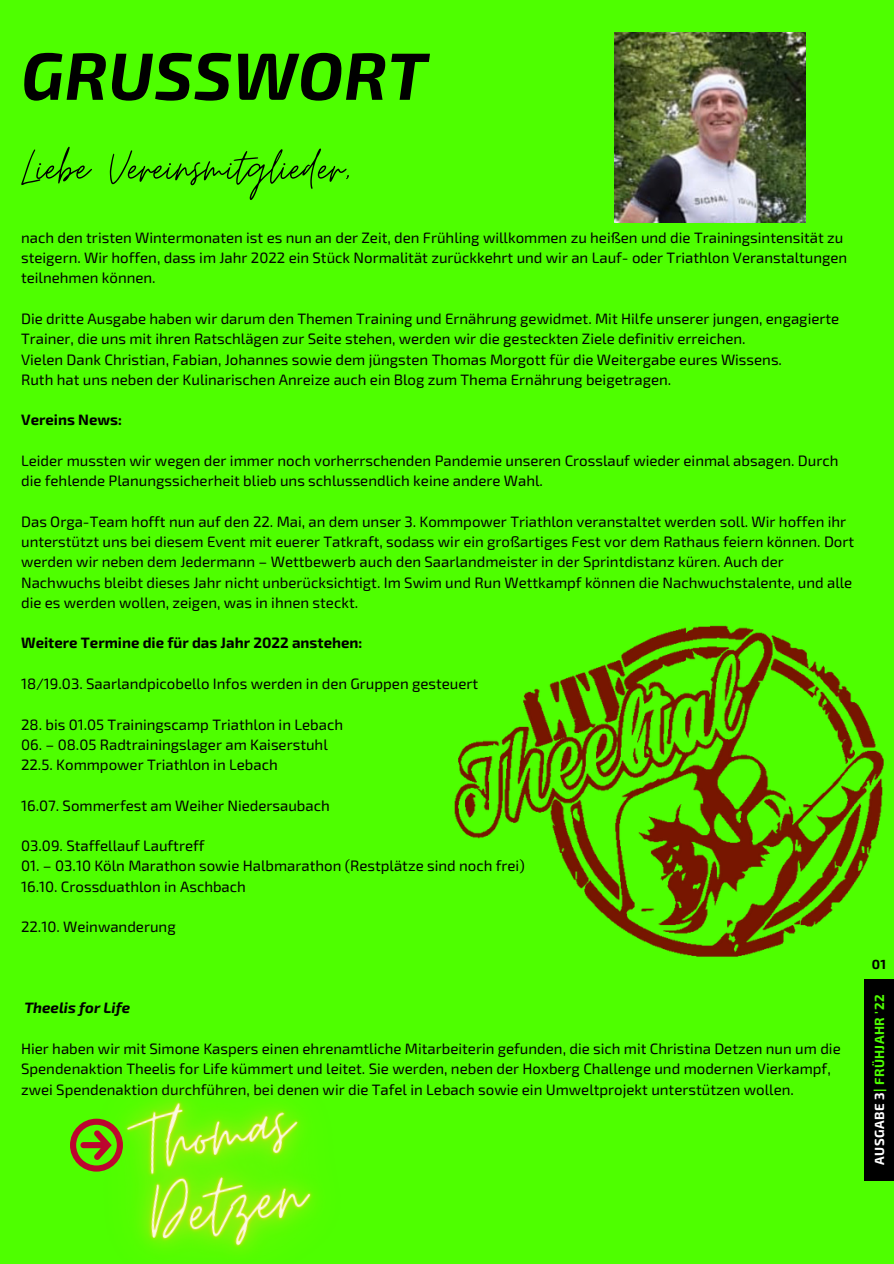
<style>
.page{position:relative;width:894px;height:1264px;background:#fff}
.page>*{position:absolute;margin:0;border:0;box-sizing:border-box;transform-origin:0 0}
.t1{font:italic 700 66.75px "Exo 2";letter-spacing:.01em;color:#000}
.t2{font:54px "Moon Time";color:#000}
.t3{font:15px/20.2px "Exo 2";color:#000}
.t4{font:700 15px "Exo 2";color:#000}
.t5{font:italic 700 15px "Exo 2";color:#000}
.t6{font:700 13.2px "Exo 2";letter-spacing:.03em;color:#4eff00}
.t7{font:700 13.2px "Exo 2";color:#000}
.s1{color:#fff}
</style>
<div class="page">
<div style="left:0;top:0;width:893px;height:1263px;background:#4eff00"></div>
<img style="left:454px;top:625px;width:439px;height:556px">
<img style="left:614px;top:33px;width:190px;height:189px">
<img style="left:70px;top:929px;width:385px;height:327px">
<div style="left:863px;top:949px;width:30px;height:31px;background:#4eff00"></div>
<div style="left:863px;top:979px;width:30px;height:201px;background:#000"></div>
<p class="t1" style="left:21px;top:32px;width:407px">GRUSSWORT</p>
<p class="t2" style="left:21px;top:135px;width:331px">Liebe Vereinsmitglieder,</p>
<p class="t3" style="left:21px;top:227px;width:827px">nach den tristen Wintermonaten ist es nun an der Zeit, den Frühling willkommen zu heißen und die Trainingsintensität zu steigern. Wir hoffen, dass im Jahr 2022 ein Stück Normalität zurückkehrt und wir an Lauf- oder Triathlon Veranstaltungen teilnehmen können.</p>
<p class="t3" style="left:21px;top:308px;width:819px">Die dritte Ausgabe haben wir darum den Themen Training und Ernährung gewidmet. Mit Hilfe unserer jungen, engagierte<br>Trainer, die uns mit ihren Ratschlägen zur Seite stehen, werden wir die gesteckten Ziele definitiv erreichen.</p>
<p class="t3" style="left:21px;top:348px;width:762px">Vielen Dank Christian, Fabian, Johannes sowie dem jüngsten Thomas Morgott für die Weitergabe eures Wissens.</p>
<p class="t3" style="left:21px;top:369px;width:651px">Ruth hat uns neben der Kulinarischen Anreize auch ein Blog zum Thema Ernährung beigetragen.</p>
<p class="t4" style="left:21px;top:410px;width:102px">Vereins News:</p>
<p class="t3" style="left:21px;top:450px;width:818px">Leider mussten wir wegen der immer noch vorherrschenden Pandemie unseren Crosslauf wieder einmal absagen. Durch die fehlende Planungssicherheit blieb uns schlussendlich keine andere Wahl.</p>
<p class="t3" style="left:21px;top:510px;width:834px">Das Orga-Team hofft nun auf den 22. Mai, an dem unser 3. Kommpower Triathlon veranstaltet werden soll. Wir hoffen ihr unterstützt uns bei diesem Event mit euerer Tatkraft, sodass wir ein großartiges Fest vor dem Rathaus feiern können. Dort werden wir neben dem Jedermann – Wettbewerb auch den Saarlandmeister in der Sprintdistanz küren. Auch der Nachwuchs bleibt dieses Jahr nicht unberücksichtigt. Im Swim und Run Wettkampf können die Nachwuchstalente, und alle die es werden wollen, zeigen, was in ihnen steckt.</p>
<p class="t4" style="left:21px;top:633px;width:343px">Weitere Termine die für das Jahr 2022 anstehen:</p>
<p class="t3" style="left:21px;top:673px;width:458px">18/19.03. Saarlandpicobello Infos werden in den Gruppen gesteuert</p>
<p class="t3" style="left:21px;top:713px;width:323px">28. bis 01.05 Trainingscamp Triathlon in Lebach</p>
<p class="t3" style="left:21px;top:733px;width:308px">06. – 08.05 Radtrainingslager am Kaiserstuhl</p>
<p class="t3" style="left:21px;top:754px;width:258px">22.5. Kommpower Triathlon in Lebach</p>
<p class="t3" style="left:21px;top:794px;width:310px">16.07. Sommerfest am Weiher Niedersaubach</p>
<p class="t3" style="left:21px;top:835px;width:185px">03.09. Staffellauf Lauftreff</p>
<p class="t3" style="left:21px;top:855px;width:505px">01. – 03.10 Köln Marathon sowie Halbmarathon (Restplätze sind noch frei)</p>
<p class="t3" style="left:21px;top:875px;width:226px">16.10. Crossduathlon in Aschbach</p>
<p class="t3" style="left:21px;top:916px;width:156px">22.10. Weinwanderung</p>
<p class="t5" style="left:24px;top:998px;width:107px">Theelis for Life</p>
<p class="t3" style="left:21px;top:1037px;width:820px">Hier haben wir mit Simone Kaspers einen ehrenamtliche Mitarbeiterin gefunden, die sich mit Christina Detzen nun um die<br>Spendenaktion Theelis for Life kümmert und leitet. Sie werden, neben der Hoxberg Challenge und modernen Vierkampf, zwei Spendenaktion durchführen, bei denen wir die Tafel in Lebach sowie ein Umweltprojekt unterstützen wollen.</p>
<p class="t7" style="left:871px;top:955px;width:16px">01</p>
<p class="t6" style="left:870px;top:1164px;width:171px;rotate:-90deg"><span class="s1">AUSGABE 3</span>| FRÜHJAHR '22</p>
</div>
